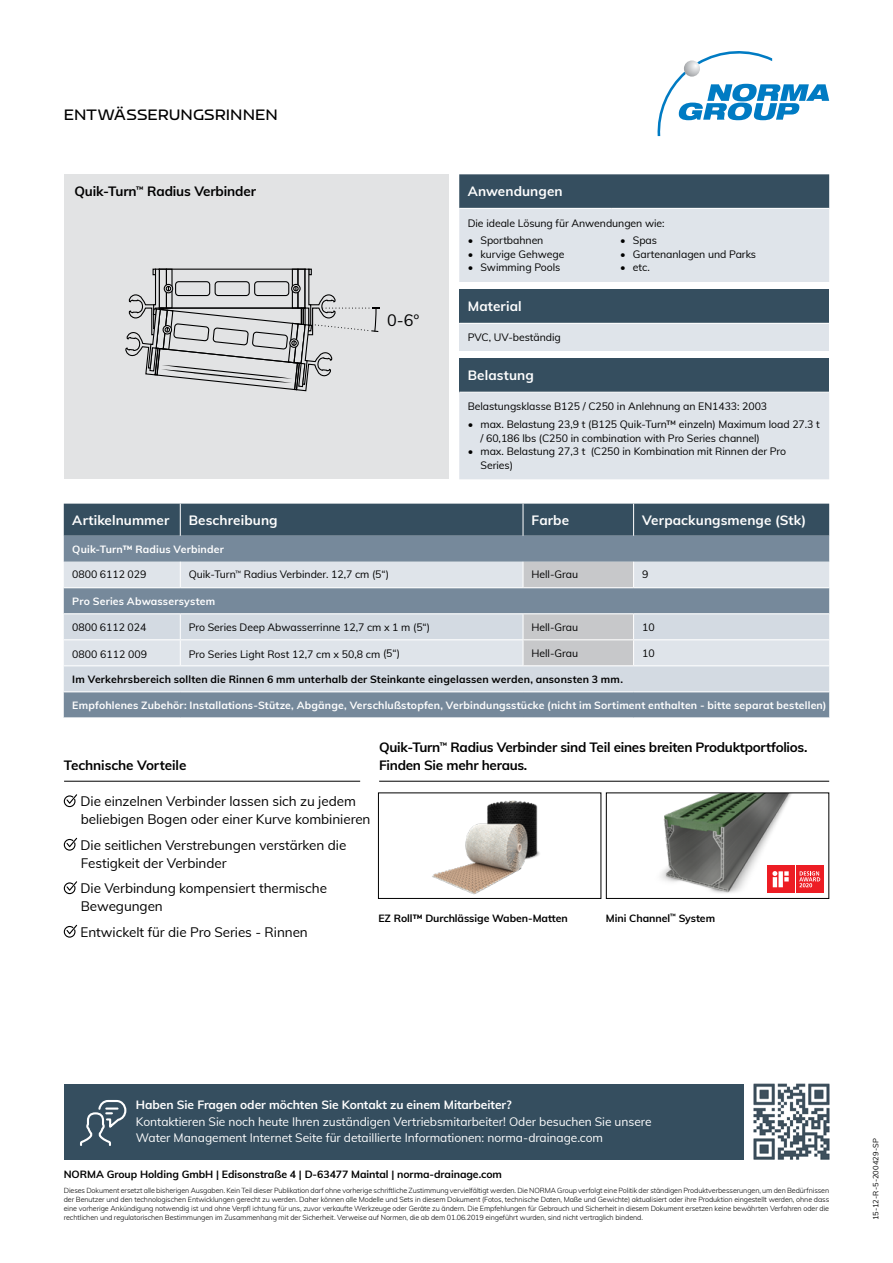
<style>
.page{position:relative;width:893px;height:1263px;background:#fff}
.page>*{position:absolute;margin:0;border:0;box-sizing:border-box;transform-origin:0 0}
.t1{font:16.2px "Muli";color:#000}
.t2{font:600 15px "Nizzoli";letter-spacing:.005em;color:#000}
.t3{font:13.5px/18px "Muli";letter-spacing:-.005em;color:#000}
.t4{font:700 13.5px/18px "Muli";letter-spacing:-.02em;color:#000}
.t5{font:700 13.5px "Muli";letter-spacing:.005em;color:#fff}
.t6{font:12px/16.5px "Muli";letter-spacing:-.005em;color:#fff}
.t7{font:700 12px "Muli";letter-spacing:-.005em;color:#fff}
.t8{font:10.5px/13.5px "Muli";letter-spacing:-.005em;color:#000}
.t9{font:700 10.5px "Muli";letter-spacing:.015em;color:#fff}
.t10{font:700 10.5px "Muli";letter-spacing:-.005em;color:#000}
.t11{font:700 10.5px "Muli";letter-spacing:.015em;color:#000}
.t12{font:7.5px "Muli";letter-spacing:.025em;color:#000}
.t13{font:300 7.2px/9px "Muli";letter-spacing:-.015em;color:#000;text-align:justify}
</style>
<div class="page">
<div style="left:64px;top:174px;width:385px;height:305px;background:#e2e3e4"></div>
<svg style="left:125px;top:268px;width:255px;height:124px"></svg>
<div style="left:64px;top:504px;width:765px;height:32px;background:#354e5f"></div>
<div style="left:64px;top:536px;width:765px;height:181px;background:#76899b"></div>
<svg style="left:64px;top:562px;width:765px;height:51px;background:#abb7c3"></svg>
<svg style="left:64px;top:614px;width:765px;height:77px;background:#d7dde4"></svg>
<svg style="left:180px;top:562px;width:1px;height:25px"></svg>
<svg style="left:180px;top:614px;width:1px;height:51px"></svg>
<hr style="left:180px;top:504px;width:1px;height:32px;background:#fff">
<hr style="left:523px;top:504px;width:1px;height:32px;background:#fff">
<hr style="left:633px;top:504px;width:1px;height:32px;background:#fff">
<hr style="left:64px;top:587px;width:116px;height:1px;background:#fff">
<hr style="left:180px;top:587px;width:343px;height:1px;background:#fff">
<hr style="left:634px;top:587px;width:195px;height:1px;background:#fff">
<hr style="left:64px;top:613px;width:116px;height:1px;background:#fff">
<hr style="left:180px;top:613px;width:343px;height:1px;background:#fff">
<hr style="left:634px;top:613px;width:195px;height:1px;background:#fff">
<hr style="left:64px;top:691px;width:116px;height:1px;background:#fff">
<hr style="left:180px;top:691px;width:343px;height:1px;background:#fff">
<hr style="left:523px;top:691px;width:111px;height:1px;background:#fff">
<hr style="left:634px;top:691px;width:195px;height:1px;background:#fff">
<hr style="left:64px;top:639px;width:116px;height:1px;background:#fff">
<hr style="left:180px;top:639px;width:343px;height:1px;background:#fff">
<hr style="left:64px;top:665px;width:116px;height:1px;background:#fff">
<hr style="left:180px;top:665px;width:343px;height:1px;background:#fff">
<hr style="left:634px;top:665px;width:195px;height:1px;background:#fff">
<hr style="left:634px;top:639px;width:195px;height:1px;background:#fff">
<svg style="left:523px;top:562px;width:111px;height:104px;background:#b6bbc1"></svg>
<div style="left:459px;top:289px;width:370px;height:34px;background:#354e5f"></div>
<div style="left:459px;top:323px;width:370px;height:28px;background:#dfe4ea"></div>
<hr style="left:459px;top:323px;width:370px;height:1px;background:#fff">
<div style="left:459px;top:358px;width:370px;height:34px;background:#354e5f"></div>
<div style="left:459px;top:393px;width:370px;height:86px;background:#dfe4ea"></div>
<svg style="left:459px;top:174px;width:370px;height:108px;background:#a9b5be"></svg>
<hr style="left:459px;top:208px;width:153px;height:1px;background:#fff">
<hr style="left:612px;top:208px;width:217px;height:1px;background:#fff">
<svg style="left:64px;top:794px;width:13px;height:13px"></svg>
<svg style="left:64px;top:838px;width:13px;height:13px"></svg>
<svg style="left:64px;top:881px;width:13px;height:13px"></svg>
<svg style="left:64px;top:925px;width:13px;height:13px"></svg>
<hr style="left:64px;top:781px;width:296px;height:1px;background:#000">
<hr style="left:379px;top:781px;width:450px;height:1px;background:#000">
<svg style="left:378px;top:792px;width:452px;height:107px"></svg>
<div style="left:64px;top:1084px;width:681px;height:75px;background:#354e5f"></div>
<svg style="left:80px;top:1100px;width:47px;height:46px"></svg>
<svg style="left:658px;top:72px;width:171px;height:64px"></svg>
<svg style="left:698px;top:51px;width:74px;height:13px"></svg>
<svg style="left:684px;top:60px;width:16px;height:17px"></svg>
<img style="left:753px;top:1083px;width:77px;height:77px">
<h2 class="t2" style="left:64px;top:105px;width:215px">ENTWÄSSERUNGSRINNEN</h2>
<h3 class="t4" style="left:74px;top:182px;width:183px">Quik-Turn<sup>™</sup> Radius Verbinder</h3>
<h3 class="t5" style="left:468px;top:182px;width:96px">Anwendungen</h3>
<h3 class="t8" style="left:468px;top:216px;width:198px">Die ideale Lösung für Anwendungen wie:</h3>
<h3 class="t8" style="left:468px;top:233px;width:77px">• Sportbahnen</h3>
<h3 class="t8" style="left:468px;top:247px;width:98px">• kurvige Gehwege</h3>
<h3 class="t8" style="left:468px;top:260px;width:94px">• Swimming Pools</h3>
<h3 class="t8" style="left:620px;top:233px;width:38px">• Spas</h3>
<h3 class="t8" style="left:620px;top:247px;width:138px">• Gartenanlagen und Parks</h3>
<h3 class="t8" style="left:620px;top:260px;width:31px">• etc.</h3>
<h1 class="t1" style="left:387px;top:308px;width:34px">0-6°</h1>
<h3 class="t5" style="left:468px;top:297px;width:55px">Material</h3>
<h3 class="t8" style="left:468px;top:330px;width:95px">PVC, UV-beständig</h3>
<h3 class="t5" style="left:468px;top:365px;width:68px">Belastung</h3>
<h3 class="t8" style="left:468px;top:399px;width:301px">Belastungsklasse B125 / C250 in Anlehnung an EN1433: 2003</h3>
<h3 class="t8" style="left:480px;top:417px;width:341px;text-indent:-13px">• max. Belastung 23,9 t (B125 Quik-Turn™ einzeln) Maximum load 27.3 t / 60,186 lbs (C250 in combination with Pro Series channel)</h3>
<h3 class="t8" style="left:480px;top:444px;width:307px;text-indent:-13px">• max. Belastung 27,3 t (C250 in Kombination mit Rinnen der Pro<br>Series)</h3>
<h3 class="t5" style="left:72px;top:510px;width:99px">Artikelnummer</h3>
<h3 class="t5" style="left:189px;top:510px;width:90px">Beschreibung</h3>
<h3 class="t5" style="left:531px;top:510px;width:39px">Farbe</h3>
<h3 class="t5" style="left:642px;top:510px;width:166px">Verpackungsmenge (Stk)</h3>
<h3 class="t9" style="left:72px;top:541px;width:153px">Quik-Turn™ Radius Verbinder</h3>
<h3 class="t8" style="left:72px;top:567px;width:76px">0800 6112 029</h3>
<h3 class="t8" style="left:189px;top:567px;width:202px">Quik-Turn<sup>™</sup> Radius Verbinder. 12,7 cm (5“)</h3>
<h3 class="t8" style="left:531px;top:567px;width:48px">Hell-Grau</h3>
<h3 class="t8" style="left:642px;top:567px;width:8px">9</h3>
<h3 class="t9" style="left:72px;top:593px;width:144px">Pro Series Abwassersystem</h3>
<h3 class="t8" style="left:72px;top:619px;width:76px">0800 6112 024</h3>
<h3 class="t8" style="left:189px;top:619px;width:243px">Pro Series Deep Abwasserrinne 12,7 cm x 1 m (5“)</h3>
<h3 class="t8" style="left:532px;top:619px;width:48px">Hell-Grau</h3>
<h3 class="t8" style="left:642px;top:619px;width:14px">10</h3>
<h3 class="t8" style="left:72px;top:647px;width:76px">0800 6112 009</h3>
<h3 class="t8" style="left:189px;top:647px;width:213px">Pro Series Light Rost 12,7 cm x 50,8 cm (5“)</h3>
<h3 class="t8" style="left:532px;top:646px;width:48px">Hell-Grau</h3>
<h3 class="t8" style="left:642px;top:646px;width:14px">10</h3>
<h3 class="t11" style="left:72px;top:671px;width:552px">Im Verkehrsbereich sollten die Rinnen 6 mm unterhalb der Steinkante eingelassen werden, ansonsten 3 mm.</h3>
<h3 class="t9" style="left:72px;top:697px;width:756px">Empfohlenes Zubehör: Installations-Stütze, Abgänge, Verschlußstopfen, Verbindungsstücke (nicht im Sortiment enthalten - bitte separat bestellen)</h3>
<h3 class="t4" style="left:64px;top:755px;width:124px">Technische Vorteile</h3>
<h3 class="t4" style="left:379px;top:737px;width:430px">Quik-Turn<sup>™</sup> Radius Verbinder sind Teil eines breiten Produktportfolios.<br>Finden Sie mehr heraus.</h3>
<h3 class="t3" style="left:81px;top:791px;width:292px">Die einzelnen Verbinder lassen sich zu jedem beliebigen Bogen oder einer Kurve kombinieren</h3>
<h3 class="t3" style="left:81px;top:835px;width:267px">Die seitlichen Verstrebungen verstärken die<br>Festigkeit der Verbinder</h3>
<h3 class="t3" style="left:81px;top:878px;width:248px">Die Verbindung kompensiert thermische<br>Bewegungen</h3>
<h3 class="t3" style="left:81px;top:922px;width:229px">Entwickelt für die Pro Series - Rinnen</h3>
<h3 class="t10" style="left:378px;top:910px;width:191px">EZ Roll™ Durchlässige Waben-Matten</h3>
<h3 class="t10" style="left:606px;top:910px;width:111px">Mini Channel<sup>™</sup> System</h3>
<h3 class="t7" style="left:136px;top:1096px;width:377px">Haben Sie Fragen oder möchten Sie Kontakt zu einem Mitarbeiter?</h3>
<h3 class="t6" style="left:136px;top:1113px;width:517px">Kontaktieren Sie noch heute Ihren zuständigen Vertriebsmitarbeiter! Oder besuchen Sie unsere<br>Water Management Internet Seite für detaillierte Informationen: norma-drainage.com</h3>
<h3 class="t10" style="left:64px;top:1166px;width:440px">NORMA Group Holding GmbH | Edisonstraße 4 | D-63477 Maintal | norma-drainage.com</h3>
<p class="t13" style="left:64px;top:1186px;width:767px">Dieses Dokument ersetzt alle bisherigen Ausgaben. Kein Teil dieser Publikation darf ohne vorherige schriftliche Zustimmung vervielfältigt werden. Die NORMA Group verfolgt eine Politik der ständigen Produktverbesserungen, um den Bedürfnissen der Benutzer und den technologischen Entwicklungen gerecht zu werden. Daher können alle Modelle und Sets in diesem Dokument (Fotos, technische Daten, Maße und Gewichte) aktualisiert oder ihre Produktion eingestellt werden, ohne dass eine vorherige Ankündigung notwendig ist und ohne Verpfl ichtung für uns, zuvor verkaufte Werkzeuge oder Geräte zu ändern. Die Empfehlungen für Gebrauch und Sicherheit in diesem Dokument ersetzen keine bewährten Verfahren oder die rechtlichen und regulatorischen Bestimmungen im Zusammenhang mit der Sicherheit. Verweise auf Normen, die ab dem 01.06.2019 eingeführt wurden, sind nicht vertraglich bindend.</p>
<p class="t12" style="left:870px;top:1220px;width:84px;rotate:-90deg">15-12-R-5-200429-SP</p>
</div>
